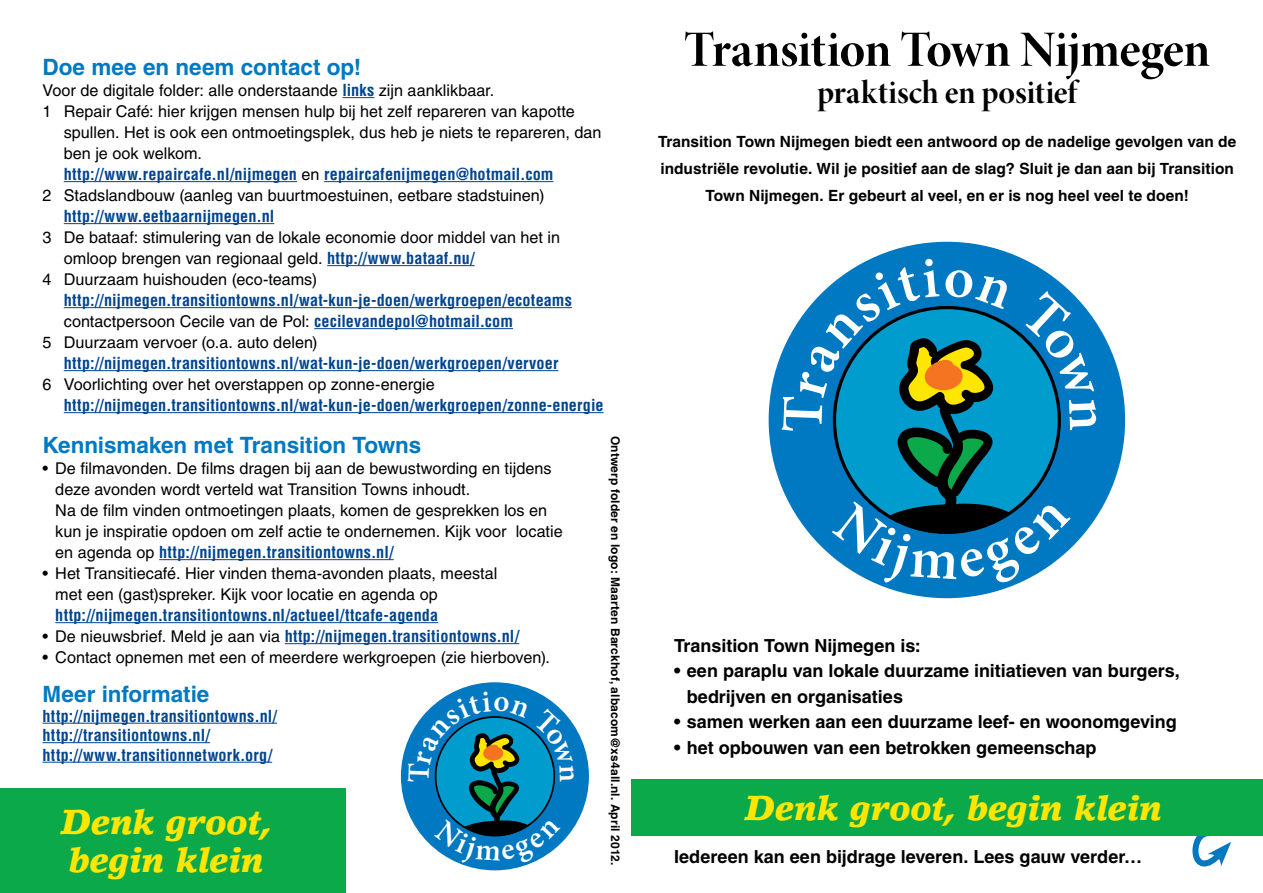
<style>
.page{position:relative;width:1263px;height:893px;background:#fff}
.page>*{position:absolute;margin:0;border:0;box-sizing:border-box;transform-origin:0 0}
.t1{font:51px "Minion Pro Bold Disp";letter-spacing:-.015em;color:#000}
.t2{font:italic 900 34.5px/37.5px "Lino Letter Std";letter-spacing:-.01em;color:#ffe600}
.t3{font:33px "Minion Pro Bold Disp";letter-spacing:-.005em;color:#000}
.t4{font:700 22.5px "Helvetica LT Std";letter-spacing:-.005em;color:#0079c1}
.t5{font:700 18px/25.5px "Helvetica LT Std";color:#000}
.t6{font:16.2px/21px "Helvetica LT Std";color:#000}
.t7{font:700 condensed 16.2px/19.5px "Helvetica LT Std";letter-spacing:.005em;color:#00448f}
.t8{font:700 15.45px/27px "Helvetica LT Std";letter-spacing:.005em;color:#000;text-align:center}
.t9{font:700 12px "Helvetica LT Std";letter-spacing:.015em;color:#000}
.s1{font-weight:700;font-stretch:condensed;color:#00448f}
.s2{font-weight:400;font-stretch:normal;color:#000}
</style>
<div class="page">
<div style="left:769px;top:242px;width:356px;height:356px;background:#0079c2;border-radius:50%"></div>
<svg style="left:1192px;top:836px;width:39px;height:31px"></svg>
<div style="left:0;top:788px;width:346px;height:105px;background:#0ca94b"></div>
<div style="left:401px;top:682px;width:188px;height:188px;background:#0079c2;border-radius:50%"></div>
<hr style="left:342px;top:97px;width:32px;height:1px;background:#00448f">
<hr style="left:64px;top:181px;width:233px;height:1px;background:#00448f">
<hr style="left:324px;top:181px;width:229px;height:1px;background:#00448f">
<hr style="left:64px;top:223px;width:210px;height:1px;background:#00448f">
<hr style="left:327px;top:265px;width:148px;height:1px;background:#00448f">
<hr style="left:64px;top:307px;width:508px;height:1px;background:#00448f">
<hr style="left:314px;top:328px;width:199px;height:1px;background:#00448f">
<hr style="left:64px;top:370px;width:494px;height:1px;background:#00448f">
<hr style="left:64px;top:412px;width:540px;height:1px;background:#00448f">
<hr style="left:159px;top:559px;width:235px;height:1px;background:#00448f">
<hr style="left:55px;top:622px;width:383px;height:1px;background:#00448f">
<hr style="left:285px;top:643px;width:234px;height:1px;background:#00448f">
<hr style="left:43px;top:723px;width:234px;height:1px;background:#00448f">
<hr style="left:43px;top:742px;width:167px;height:1px;background:#00448f">
<hr style="left:43px;top:762px;width:229px;height:1px;background:#00448f">
<div style="left:631px;top:779px;width:632px;height:57px;background:#0ca94b"></div>
<svg style="left:782px;top:258px;width:315px;height:328px"></svg>
<svg style="left:408px;top:691px;width:166px;height:173px"></svg>
<h3 class="t4" style="left:43px;top:53px;width:320px">Doe mee en neem contact op!</h3>
<p class="t6" style="left:43px;top:80px;width:453px">Voor de digitale folder: alle onderstaande <span class="s1">links</span> zijn aanklikbaar.</p>
<p class="t6" style="left:43px;top:101px;width:534px">1 Repair Café: hier krijgen mensen hulp bij het zelf repareren van kapotte</p>
<p class="t6" style="left:64px;top:122px;width:539px">spullen. Het is ook een ontmoetingsplek, dus heb je niets te repareren, dan</p>
<p class="t6" style="left:64px;top:143px;width:140px">ben je ook welkom.</p>
<p class="t7" style="left:64px;top:164px;width:491px">http://www.repaircafe.nl/nijmegen <span class="s2">en</span> repaircafenijmegen@hotmail.com</p>
<p class="t6" style="left:43px;top:185px;width:503px">2 Stadslandbouw (aanleg van buurtmoestuinen, eetbare stadstuinen)</p>
<p class="t7" style="left:64px;top:206px;width:212px">http://www.eetbaarnijmegen.nl</p>
<p class="t6" style="left:43px;top:227px;width:519px">3 De bataaf: stimulering van de lokale economie door middel van het in</p>
<p class="t6" style="left:64px;top:248px;width:412px">omloop brengen van regionaal geld. <span class="s1">http://www.bataaf.nu/</span></p>
<p class="t6" style="left:43px;top:269px;width:276px">4 Duurzaam huishouden (eco-teams)</p>
<p class="t7" style="left:64px;top:290px;width:510px">http://nijmegen.transitiontowns.nl/wat-kun-je-doen/werkgroepen/ecoteams</p>
<p class="t6" style="left:64px;top:311px;width:451px">contactpersoon Cecile van de Pol: <span class="s1">cecilevandepol@hotmail.com</span></p>
<p class="t6" style="left:43px;top:332px;width:277px">5 Duurzaam vervoer (o.a. auto delen)</p>
<p class="t7" style="left:64px;top:353px;width:496px">http://nijmegen.transitiontowns.nl/wat-kun-je-doen/werkgroepen/vervoer</p>
<p class="t6" style="left:43px;top:374px;width:394px">6 Voorlichting over het overstappen op zonne-energie</p>
<p class="t7" style="left:64px;top:395px;width:541px">http://nijmegen.transitiontowns.nl/wat-kun-je-doen/werkgroepen/zonne-energie</p>
<h3 class="t4" style="left:43px;top:431px;width:380px">Kennismaken met Transition Towns</h3>
<p class="t6" style="left:55px;top:458px;width:509px;text-indent:-13px">• De filmavonden. De films dragen bij aan de bewustwording en tijdens deze avonden wordt verteld wat Transition Towns inhoudt.<br>Na de film vinden ontmoetingen plaats, komen de gesprekken los en kun je inspiratie opdoen om zelf actie te ondernemen. Kijk voor locatie en agenda op <span class="s1">http://nijmegen.transitiontowns.nl/</span></p>
<p class="t6" style="left:55px;top:563px;width:444px;text-indent:-13px">• Het Transitiecafé. Hier vinden thema-avonden plaats, meestal met een (gast)spreker. Kijk voor locatie en agenda op</p>
<p class="t7" style="left:55px;top:605px;width:384px">http://nijmegen.transitiontowns.nl/actueel/ttcafe-agenda</p>
<p class="t7" style="left:43px;top:626px;width:478px"><span class="s2">• De nieuwsbrief. Meld je aan via</span> http://nijmegen.transitiontowns.nl/</p>
<p class="t6" style="left:43px;top:647px;width:509px">• Contact opnemen met een of meerdere werkgroepen (zie hierboven).</p>
<h3 class="t4" style="left:43px;top:680px;width:168px">Meer informatie</h3>
<p class="t7" style="left:43px;top:706px;width:236px">http://nijmegen.transitiontowns.nl/ http://transitiontowns.nl/ http://www.transitionnetwork.org/</p>
<p class="t9" style="left:623px;top:436px;width:431px;rotate:90deg">Ontwerp folder en logo: Maarten Barckhof, albacom@xs4all.nl. April 2012.</p>
<h2 class="t2" style="left:61px;top:803px;width:213px">Denk groot, begin klein</h2>
<h1 class="t1" style="left:684px;top:19px;width:528px">Transition Town Nijmegen</h1>
<h3 class="t3" style="left:817px;top:72px;width:262px">praktisch en positief</h3>
<p class="t8" style="left:658px;top:128px;width:580px">Transition Town Nijmegen biedt een antwoord op de nadelige gevolgen van de industriële revolutie. Wil je positief aan de slag? Sluit je dan aan bij Transition<br>Town Nijmegen. Er gebeurt al veel, en er is nog heel veel te doen!</p>
<p class="t5" style="left:674px;top:632px;width:248px">Transition Town Nijmegen is:</p>
<p class="t5" style="left:687px;top:658px;width:495px;text-indent:-13px">• een paraplu van lokale duurzame initiatieven van burgers, bedrijven en organisaties</p>
<p class="t5" style="left:674px;top:709px;width:504px">• samen werken aan een duurzame leef- en woonomgeving</p>
<p class="t5" style="left:674px;top:734px;width:424px">• het opbouwen van een betrokken gemeenschap</p>
<h2 class="t2" style="left:745px;top:789px;width:419px">Denk groot, begin klein</h2>
<p class="t5" style="left:674px;top:844px;width:470px">Iedereen kan een bijdrage leveren. Lees gauw verder…</p>
</div>
